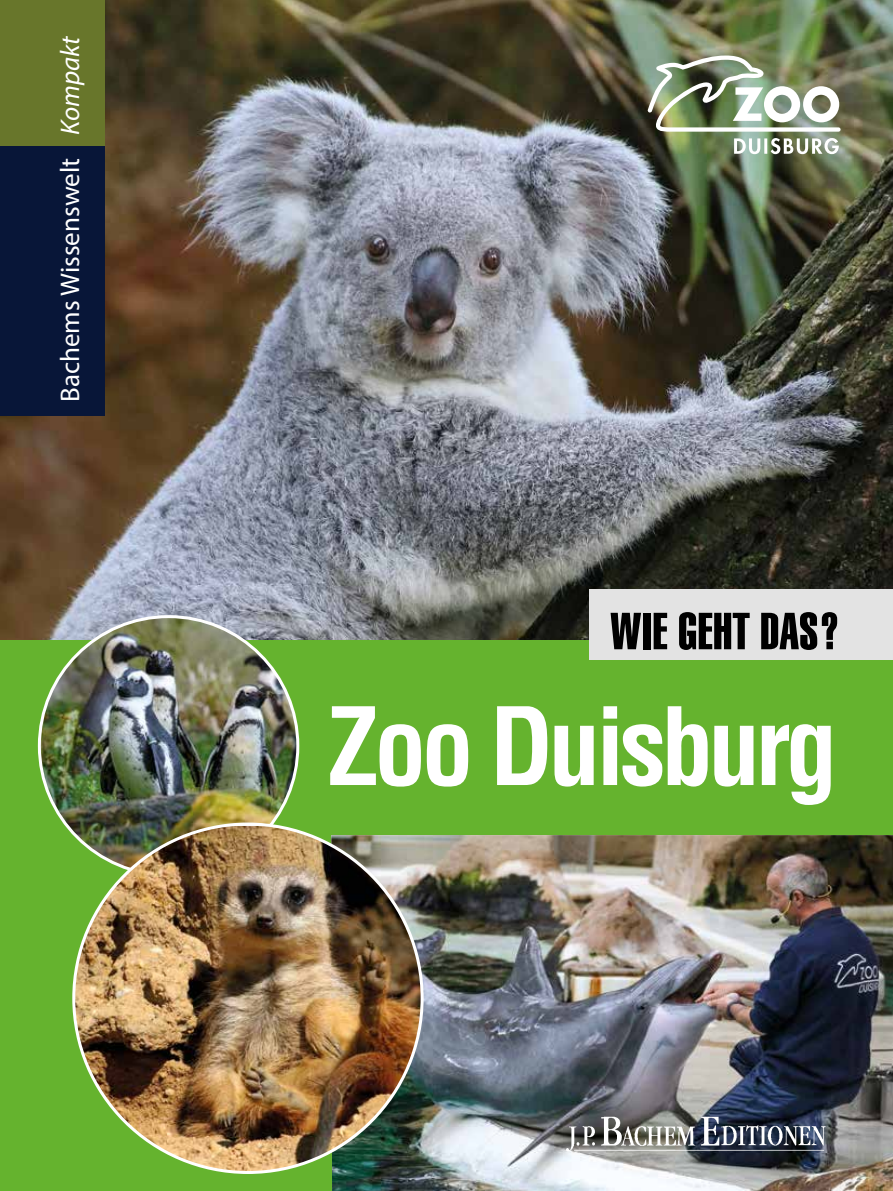
<style>
.page{position:relative;width:893px;height:1191px;background:#fff}
.page>*{position:absolute;margin:0;border:0;box-sizing:border-box;transform-origin:0 0}
.t1{font:700 condensed 105px "Helvetica";letter-spacing:-.05em;color:#fff}
.t2{font:51.15px "Helvetica Extra Compressed";letter-spacing:.01em;color:#000}
.t3{font:27px "Myriad Pro";color:#fff}
.s1{font-style:italic}
</style>
<div class="page">
<img style="left:0;top:0;width:893px;height:641px">
<div style="left:0;top:641px;width:893px;height:550px;background:#65b32e"></div>
<img style="left:332px;top:835px;width:561px;height:356px">
<div style="left:0;top:0;width:105px;height:415px;background:#081638"></div>
<div style="left:0;top:0;width:105px;height:146px;background:#68762b"></div>
<img style="left:567px;top:1108px;width:326px;height:44px">
<div style="left:590px;top:589px;width:303px;height:71px;background:#e3e3e3"></div>
<img style="left:39px;top:616px;width:259px;height:259px;border-radius:129px">
<img style="left:648px;top:56px;width:193px;height:76px">
<svg style="left:734px;top:138px;width:105px;height:16px"></svg>
<img style="left:74px;top:826px;width:348px;height:346px">
<p class="t3" style="left:50px;top:275px;width:245px;rotate:-90deg">Bachems Wissenswelt</p>
<p class="t3" style="left:54px;top:402px;width:368px;rotate:-90deg">Bachems Wissenswelt <span class="s1">Kompakt</span></p>
<h2 class="t2" style="left:611px;top:600px;width:231px">WIE GEHT DAS?</h2>
<h1 class="t1" style="left:327px;top:681px;width:512px">Zoo Duisburg</h1>
</div>
